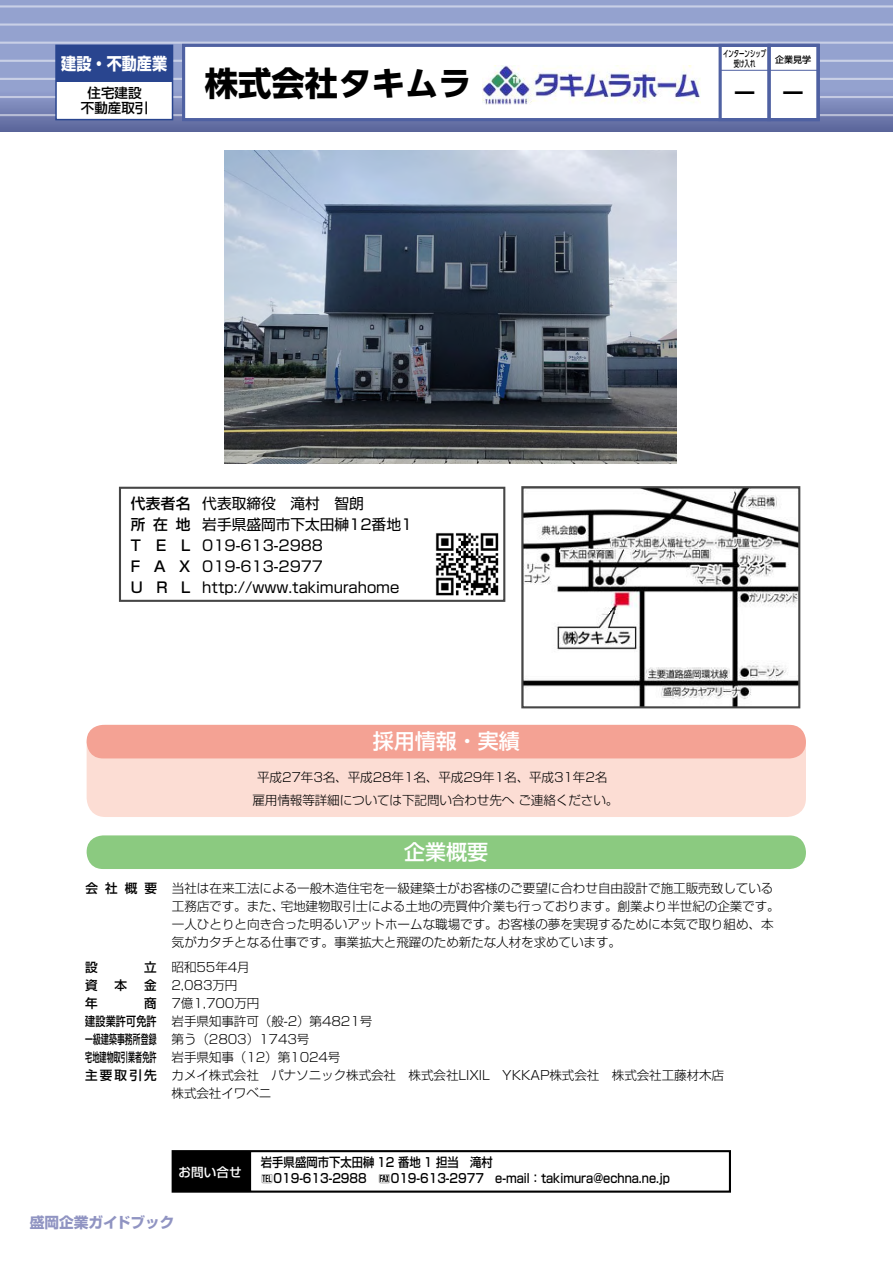
<style>
.page{position:relative;width:893px;height:1263px;background:#fff}
.page>*{position:absolute;margin:0;border:0;box-sizing:border-box;transform-origin:0 0}
.t1{font:700 33.3px "UD Shin Go Pro";color:#000}
.t2{font:500 28.5px "UD Shin Go Pro";color:#000}
.t3{font:500 21px "Shin Go Pro";color:#fff}
.t4{font:700 16.8px "Shin Go Pro";color:#fff;scale:.9 1}
.t5{font:14.7px/21px "Shin Go Pro";color:#000}
.t6{font:500 14.7px/21px "Shin Go Pro";letter-spacing:.925em;color:#000;text-align:justify}
.t7{font:700 14.7px "Shin Go Pro";color:#9094c2}
.t8{font:500 13.5px/15px "Shin Go Pro";color:#000;text-align:center}
.t9{font:300 12.6px/18px "Shin Go Pro";letter-spacing:-.01em;color:#000}
.t10{font:500 12.6px "Shin Go Pro";color:#000;scale:.9 1}
.t11{font:500 12.6px/18px "Shin Go Pro";color:#000;text-align:justify}
.t12{font:500 12.6px "Shin Go Pro";color:#fff}
.t13{font:500 9px/9.8px "UD Shin Go Pro";color:#000;text-align:center;scale:.6 1}
.t14{font:500 9px "UD Shin Go Pro";color:#000}
</style>
<div class="page">
<svg style="left:0;top:0;width:893px;height:131px;background:#8996c5"></svg>
<hr style="left:0;top:5px;width:893px;height:3px;background:#fff">
<hr style="left:0;top:23px;width:893px;height:3px;background:#fff">
<hr style="left:0;top:42px;width:893px;height:2px;background:#fff">
<hr style="left:0;top:60px;width:893px;height:2px;background:#fff">
<hr style="left:0;top:78px;width:893px;height:2px;background:#fff">
<hr style="left:0;top:96px;width:893px;height:2px;background:#fff">
<hr style="left:0;top:114px;width:893px;height:2px;background:#fff">
<div style="left:182px;top:44px;width:638px;height:77px;background:#fff;border:3px solid #4f61a2"></div>
<div style="left:55px;top:45px;width:118px;height:75px;background:#fff;border:2px solid #29458f"></div>
<div style="left:56px;top:45px;width:117px;height:37px;background:#29458f"></div>
<div style="left:87px;top:725px;width:719px;height:92px;background:#fcddd4;border-radius:19px"></div>
<img style="left:224px;top:151px;width:452px;height:313px">
<div style="left:119px;top:487px;width:386px;height:115px;border:2px solid #464646"></div>
<div style="left:87px;top:835px;width:719px;height:34px;background:#8bca80;border-radius:16px"></div>
<div style="left:87px;top:725px;width:719px;height:33px;background:#f4a294;border-radius:16px"></div>
<div style="left:249px;top:1150px;width:482px;height:43px;border:2px solid #000"></div>
<div style="left:172px;top:1150px;width:77px;height:43px;background:#000;border:2px solid #000"></div>
<img style="left:524px;top:489px;width:273px;height:216px">
<div style="left:521px;top:486px;width:279px;height:222px;border:2px solid #464646"></div>
<img style="left:483px;top:66px;width:217px;height:38px">
<div style="left:767px;top:44px;width:52px;height:77px;border:3px solid #4f61a2"></div>
<div style="left:719px;top:44px;width:52px;height:77px;border:3px solid #4f61a2"></div>
<div style="left:768px;top:44px;width:51px;height:27px;border:1px solid #4f61a2"></div>
<div style="left:719px;top:44px;width:51px;height:27px;border:1px solid #4f61a2"></div>
<img style="left:435px;top:533px;width:64px;height:63px">
<h3 class="t4" style="left:61px;top:51px;width:119px">建設・不動産業</h3>
<p class="t8" style="left:81px;top:84px;width:69px">住宅建設不動産取引</p>
<h1 class="t1" style="left:205px;top:56px;width:268px">株式会社タキムラ</h1>
<p class="t13" style="left:723px;top:48px;width:74px">インターンシップ受け入れ</p>
<h2 class="t2" style="left:730px;top:70px;width:78px">− −</h2>
<p class="t14" style="left:775px;top:52px;width:37px">企業見学</p>
<p class="t6" style="left:131px;top:491px;width:61px">代表者名所在地TEL FAX URL</p>
<p class="t5" style="left:202px;top:491px;width:211px">代表取締役　滝村　智朗<br>岩手県盛岡市下太田榊12番地1<br>019-613-2988<br>019-613-2977 http://www.takimurahome</p>
<h3 class="t3" style="left:373px;top:724px;width:148px">採用情報・実績</h3>
<p class="t9" style="left:252px;top:764px;width:367px;line-height:22.5px;text-align:center">平成27年3名、平成28年1名、平成29年1名、平成31年2名雇用情報等詳細については下記問い合わせ先へ ご連絡ください。</p>
<h3 class="t3" style="left:404px;top:835px;width:85px">企業概要</h3>
<p class="t11" style="left:86px;top:878px;width:73px">会社概要</p>
<p class="t11" style="left:85px;top:956px;width:14px">設</p>
<p class="t11" style="left:144px;top:956px;width:14px">立</p>
<p class="t11" style="left:85px;top:974px;width:14px">資</p>
<p class="t11" style="left:115px;top:974px;width:14px">本</p>
<p class="t11" style="left:144px;top:974px;width:14px">金</p>
<p class="t11" style="left:85px;top:992px;width:14px">年</p>
<p class="t11" style="left:85px;top:992px;width:73px;text-indent:59px">商建設業許可免許一級建築事務所登録宅地建物取引業者免許主要取引先</p>
<p class="t9" style="left:172px;top:878px;width:609px">当社は在来工法による一般木造住宅を一級建築士がお客様のご要望に合わせ自由設計で施工販売致している工務店です。また、宅地建物取引士による土地の売買仲介業も行っております。創業より半世紀の企業です。一人ひとりと向き合った明るいアットホームな職場です。お客様の夢を実現するために本気で取り組め、本気がカタチとなる仕事です。事業拡大と飛躍のため新たな人材を求めています。</p>
<p class="t9" style="left:172px;top:956px;width:554px">昭和55年4月<br>2,083万円<br>7億1,700万円<br>岩手県知事許可（般-2）第4821号<br>第う（2803）1743号<br>岩手県知事（12）第1024号<br>カメイ株式会社　パナソニック株式会社　株式会社LIXIL　YKKAP株式会社　株式会社工藤材木店株式会社イワベニ</p>
<p class="t12" style="left:179px;top:1162px;width:64px">お問い合せ</p>
<p class="t10" style="left:261px;top:1152px;width:259px">岩手県盛岡市下太田榊 12 番地 1 担当　滝村</p>
<p class="t10" style="left:261px;top:1168px;width:456px">✔019-613-2988　 019-613-2977　e-mail：takimura@echna.ne.jp</p>
<p class="t7" style="left:30px;top:1210px;width:146px">盛岡企業ガイドブック</p>
</div>
